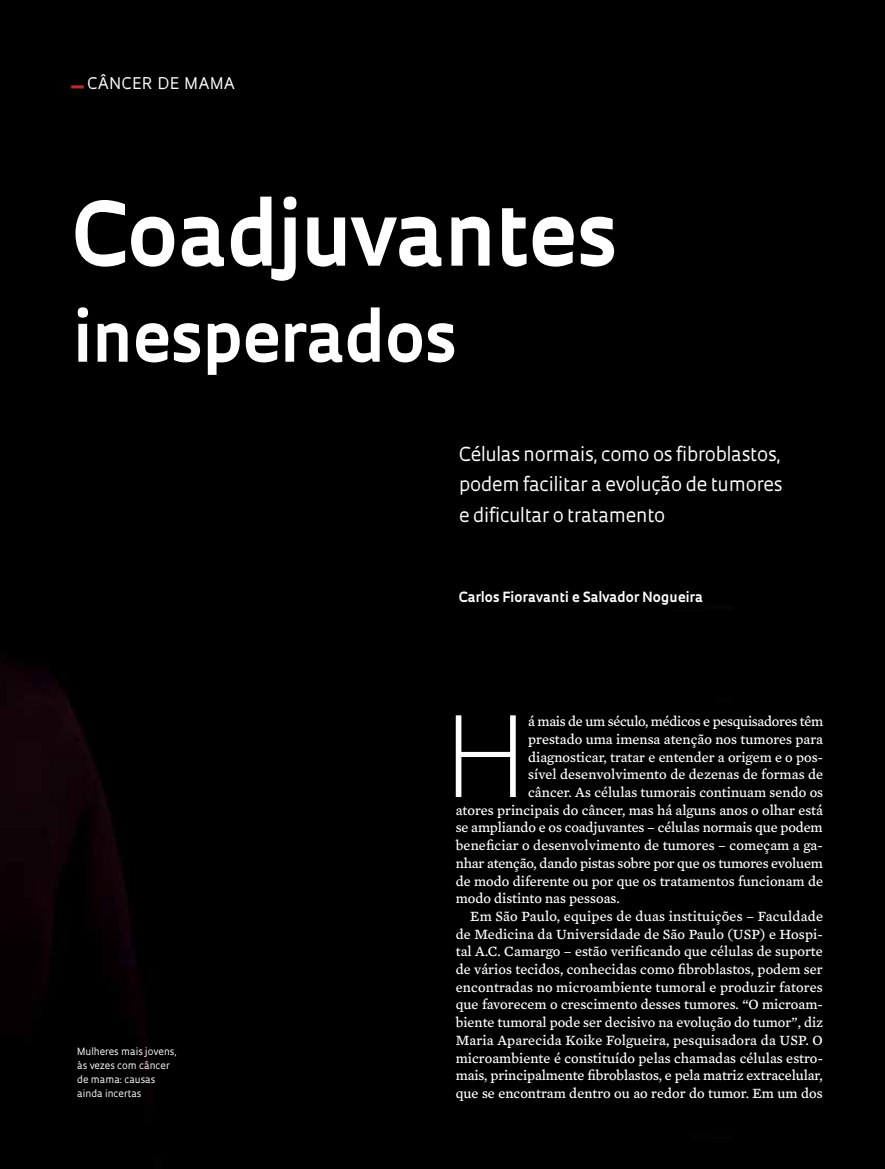
<style>
.page{position:relative;width:885px;height:1169px;background:#fff}
.page>*{position:absolute;margin:0;border:0;box-sizing:border-box;transform-origin:0 0}
.t1{font:300 108.45px "Fapesp";color:#fff}
.t2{font:700 85.8px "Fapesp";color:#fff}
.t3{font:700 67.5px "Fapesp";color:#fff}
.t4{font:18.75px/30.9px "Fapesp";letter-spacing:-.01em;color:#fff;text-align:justify}
.t5{font:15.6px "Fapesp";letter-spacing:.05em;color:#fff}
.t6{font:14.4px "Mercury Text G4";color:#fff}
.t7{font:14.4px "Mercury Text G4";letter-spacing:-.02em;color:#fff}
.t8{font:700 13.65px "Fapesp";letter-spacing:.015em;color:#fff}
.t9{font:9.75px/14.1px "Fapesp";color:#fff}
.s1{font-weight:700;font-size:24px;color:#b22e2a}
</style>
<div class="page">
<div style="left:0;top:0;width:885px;height:1168px;background:#000"></div>
<p class="t5" style="left:71px;top:72px;width:166px"><span class="s1">_</span> câncer de mama</p>
<h2 class="t2" style="left:74px;top:175px;width:545px">Coadjuvantes</h2>
<h3 class="t3" style="left:74px;top:290px;width:384px">inesperados</h3>
<h3 class="t4" style="left:459px;top:437px;width:325px">Células normais, como os fibroblastos, podem facilitar a evolução de tumores e dificultar o tratamento</h3>
<p class="t9" style="left:77px;top:1043px;width:101px">M ulheres mais jovens, às vezes com câncer de mama: causas ainda incertas</p>
<p class="t8" style="left:459px;top:588px;width:245px">Carlos Fioravanti e Salvador Nogueira</p>
<h1 class="t1" style="left:446px;top:682px;width:81px">H</h1>
<p class="t7" style="left:528px;top:711px;width:296px">á mais de um século, médicos e pesquisadores têm</p>
<p class="t6" style="left:528px;top:728px;width:296px">prestado uma imensa atenção nos tumores para</p>
<p class="t6" style="left:528px;top:746px;width:296px">diagnosticar, tratar e entender a origem e o pos-</p>
<p class="t6" style="left:528px;top:764px;width:297px">sível desenvolvimento de dezenas de formas de</p>
<p class="t6" style="left:528px;top:781px;width:297px">câncer. As células tumorais continuam sendo os</p>
<p class="t6" style="left:456px;top:799px;width:369px">atores principais do câncer, mas há alguns anos o olhar está</p>
<p class="t6" style="left:456px;top:817px;width:368px">se ampliando e os coadjuvantes – células normais que podem</p>
<p class="t6" style="left:456px;top:834px;width:369px">beneficiar o desenvolvimento de tumores – começam a ga-</p>
<p class="t6" style="left:456px;top:852px;width:369px">nhar atenção, dando pistas sobre por que os tumores evoluem</p>
<p class="t6" style="left:456px;top:870px;width:369px">de modo diferente ou por que os tratamentos funcionam de</p>
<p class="t6" style="left:456px;top:887px;width:165px">modo distinto nas pessoas.</p>
<p class="t6" style="left:470px;top:905px;width:354px">Em São Paulo, equipes de duas instituições – Faculdade</p>
<p class="t6" style="left:456px;top:923px;width:368px">de Medicina da Universidade de São Paulo (USP) e Hospi-</p>
<p class="t6" style="left:456px;top:941px;width:369px">tal A.C. Camargo – estão verificando que células de suporte</p>
<p class="t6" style="left:456px;top:958px;width:369px">de vários tecidos, conhecidas como fibroblastos, podem ser</p>
<p class="t6" style="left:456px;top:976px;width:368px">encontradas no microambiente tumoral e produzir fatores</p>
<p class="t6" style="left:456px;top:994px;width:369px">que favorecem o crescimento desses tumores. “O microam-</p>
<p class="t6" style="left:456px;top:1011px;width:369px">biente tumoral pode ser decisivo na evolução do tumor”, diz</p>
<p class="t6" style="left:456px;top:1029px;width:369px">Maria Aparecida Koike Folgueira, pesquisadora da USP. O</p>
<p class="t6" style="left:456px;top:1047px;width:369px">microambiente é constituído pelas chamadas células estro-</p>
<p class="t6" style="left:456px;top:1064px;width:368px">mais, principalmente fibroblastos, e pela matriz extracelular,</p>
<p class="t6" style="left:456px;top:1082px;width:368px">que se encontram dentro ou ao redor do tumor. Em um dos</p>
</div>
